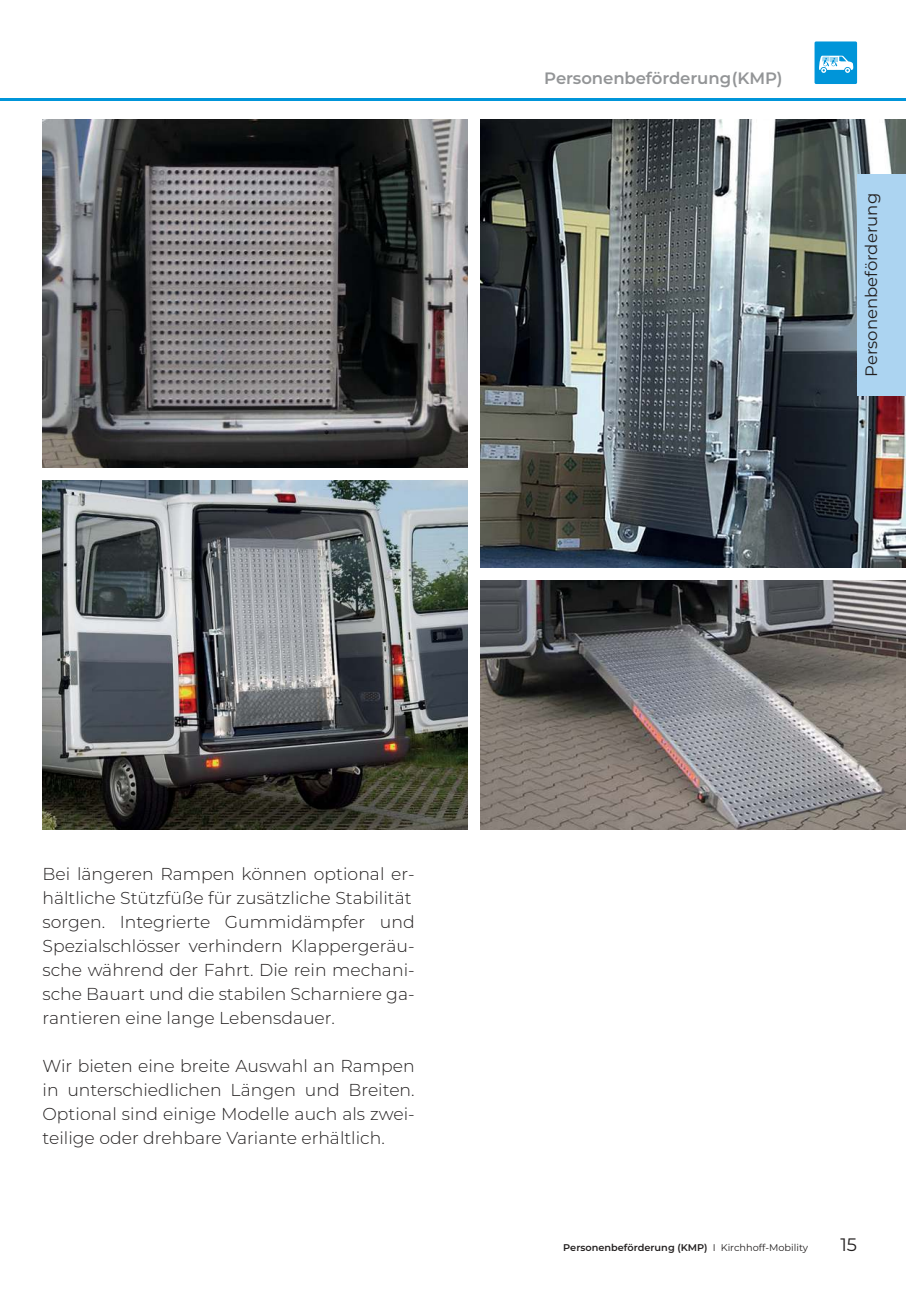
<style>
.page{position:relative;width:906px;height:1289px;background:#fff}
.page>*{position:absolute;margin:0;border:0;box-sizing:border-box;transform-origin:0 0}
.t1{font:18px "Montserrat";color:#221f1f}
.t2{font:300 17.25px/24px "Montserrat";color:#221f1f}
.t3{font:600 16.5px "Montserrat";letter-spacing:-.005em;color:#939597}
.t4{font:16.5px "Montserrat";color:#221f1f}
.t5{font:600 9.75px "Montserrat";color:#221f1f}
.s1{font-weight:400}
</style>
<div class="page">
<img style="left:43px;top:119px;width:425px;height:349px">
<img style="left:480px;top:580px;width:426px;height:249px">
<img style="left:43px;top:480px;width:425px;height:349px">
<img style="left:480px;top:119px;width:426px;height:449px">
<hr style="left:0;top:98px;width:906px;height:3px;background:#0095d9">
<div style="left:814px;top:41px;width:43px;height:43px;background:#0095d9;border-radius:2px"></div>
<svg style="left:819px;top:56px;width:34px;height:17px"></svg>
<div style="left:857px;top:174px;width:49px;height:221px;background:#acd4f1"></div>
<p class="t3" style="left:544px;top:71px;width:240px">Personenbeförderung (KMP)</p>
<p class="t4" style="left:865px;top:377px;width:185px;rotate:-90deg">Personenbeförderung</p>
<p class="t2" style="left:43px;top:862px;width:374px">Bei längeren Rampen können optional er&shy;hältliche Stützfüße für zusätzliche Stabilität sorgen. Integrierte Gummidämpfer und Spezialschlösser verhindern Klappergeräu&shy;sche während der Fahrt. Die rein mechani&shy;sche Bauart und die stabilen Scharniere ga&shy;rantieren eine lange Lebensdauer.</p>
<p class="t2" style="left:43px;top:1054px;width:374px;text-align:justify">Wir bieten eine breite Auswahl an Rampen in unterschiedlichen Längen und Breiten.<br>Optional sind einige Modelle auch als zwei&shy;teilige oder drehbare Variante erhältlich.</p>
<p class="t5" style="left:563px;top:1243px;width:246px">Personenbeförderung (KMP) <span class="s1">I Kirchhoff-Mobility</span></p>
<p class="t1" style="left:840px;top:1237px;width:18px">15</p>
</div>
